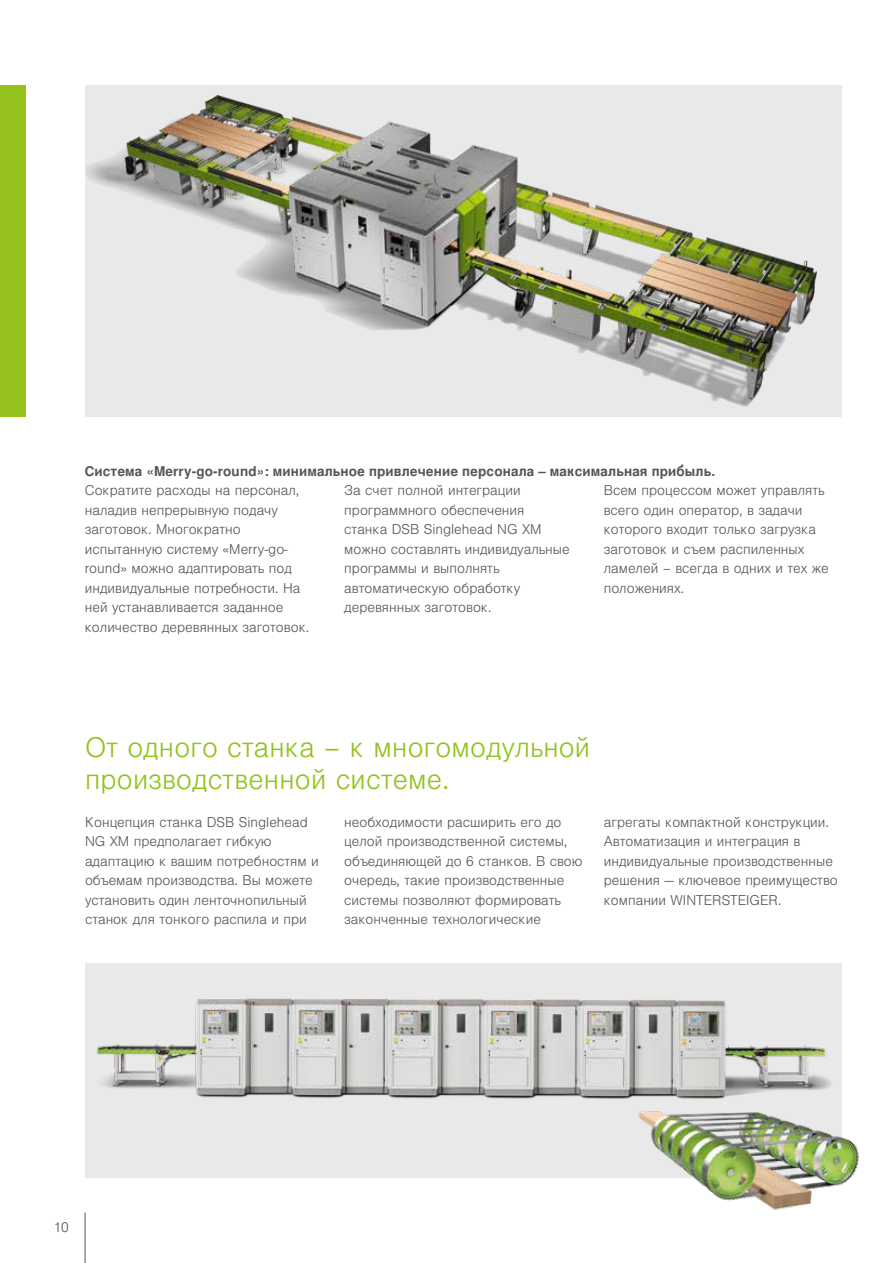
<style>
.page{position:relative;width:893px;height:1263px;background:#fff}
.page>*{position:absolute;margin:0;border:0;box-sizing:border-box;transform-origin:0 0}
.t1{font:300 27px/31.5px "Nimbus San LOT";letter-spacing:.01em;color:#94c11c}
.t2{font:300 13.5px/19.5px "Nimbus San LOT";color:#565656}
.t3{font:700 13.5px "Nimbus San LOT";letter-spacing:.01em;color:#565656}
</style>
<div class="page">
<hr style="left:85px;top:1212px;width:1px;height:51px;background:#565656">
<div style="left:85px;top:85px;width:757px;height:332px;background:#e9e9e9"></div>
<div style="left:85px;top:963px;width:757px;height:215px;background:#e9e9e9"></div>
<img style="left:644px;top:1122px;width:215px;height:88px">
<img style="left:86px;top:95px;width:731px;height:311px">
<img style="left:97px;top:998px;width:734px;height:124px">
<div style="left:0;top:85px;width:26px;height:332px;background:#94c11c"></div>
<p class="t3" style="left:85px;top:463px;width:632px">Система «Merry-go-round»: минимальное привлечение персонала – максимальная прибыль.</p>
<p class="t2" style="left:85px;top:481px;width:226px">Сократите расходы на персонал, наладив непрерывную подачу заготовок. Многократно испытанную систему «Merry-go&shy;round» можно адаптировать под индивидуальные потребности. На ней устанавливается заданное количество деревянных заготовок.</p>
<p class="t2" style="left:344px;top:481px;width:227px">За счет полной интеграции программного обеспечения станка DSB Singlehead NG XM можно составлять индивидуальные программы и выполнять автоматическую обработку деревянных заготовок.</p>
<p class="t2" style="left:604px;top:481px;width:226px">Всем процессом может управлять всего один оператор, в задачи которого входит только загрузка заготовок и съем распиленных ламелей – всегда в одних и тех же положениях.</p>
<h1 class="t1" style="left:85px;top:732px;width:507px">От одного станка – к многомодульной производственной системе.</h1>
<p class="t2" style="left:85px;top:812px;width:235px">Концепция станка DSB Singlehead<br>NG XM предполагает гибкую адаптацию к вашим потребностям и объемам производства. Вы можете установить один ленточнопильный станок для тонкого распила и при</p>
<p class="t2" style="left:344px;top:812px;width:240px">необходимости расширить его до целой производственной системы, объединяющей до 6 станков. В свою очередь, такие производственные системы позволяют формировать законченные технологические</p>
<p class="t2" style="left:604px;top:813px;width:236px">агрегаты компактной конструкции.<br>Автоматизация и интеграция в индивидуальные производственные решения — ключевое преимущество компании WINTERSTEIGER.</p>
<p class="t2" style="left:54px;top:1218px;width:17px">10</p>
</div>
